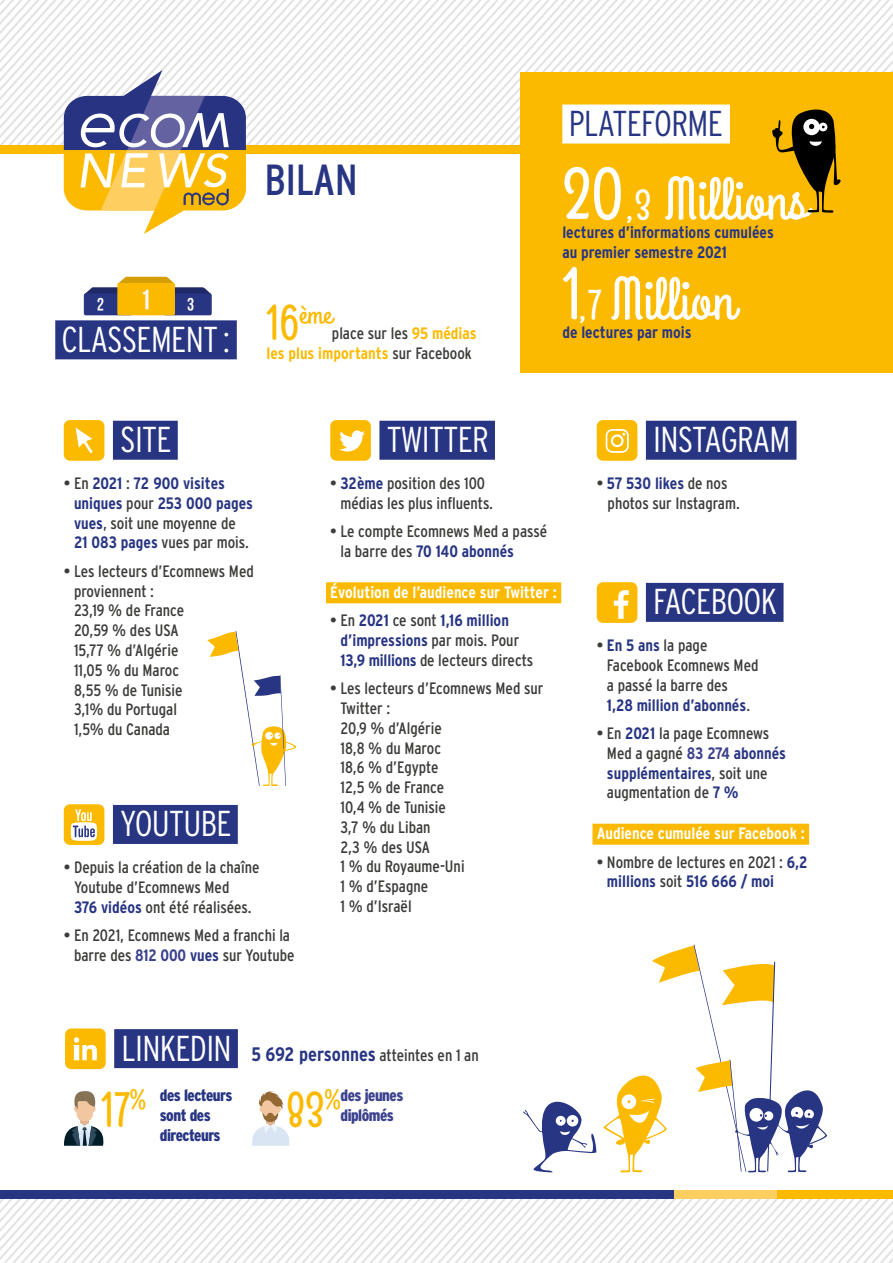
<style>
.page{position:relative;width:893px;height:1263px;background:#fff}
.page>*{position:absolute;margin:0;border:0;box-sizing:border-box;transform-origin:0 0}
.t1{font:60px "Grand Hotel";color:#fff}
.t2{font:condensed 43.5px "Interstate";letter-spacing:-.01em;color:#283583}
.t3{font:300 condensed 36px "Interstate";letter-spacing:-.02em;color:#fff}
.t4{font:300 condensed 36px "Interstate";letter-spacing:-.02em;color:#283583}
.t5{font:condensed 16.5px/19.8px "Interstate";color:#3c3c3b}
.t6{font:700 condensed 16.5px/19.8px "Interstate";color:#283583}
.t7{font:700 condensed 16.5px "Interstate";color:#fff}
.t8{font:700 condensed 16.5px/19.8px "Interstate";color:#fbba00;text-align:right}
.t9{font:16.5px "Interstate Condensed";color:#3c3c3b}
.t10{font:900 16.5px/19.8px "Interstate Condensed";letter-spacing:-.03em;color:#283583}
.t11{font:900 16.5px/19.8px "Interstate Condensed";letter-spacing:-.03em;color:#3d428d}
.s1{font-weight:400;color:#3c3c3b}
.s2{font-size:73.2px}
.s3{font-size:42.75px}
.s4{font-weight:700;color:#283583}
.s5{font-weight:700;color:#3d428d}
.s6{font-family:"Interstate";font-weight:300;font-stretch:condensed;font-size:36px;color:#fff}
.s7{font-weight:700;font-size:19.5px;color:#283583}
.s8{font-family:"Grand Hotel";font-weight:400;font-size:49.5px;color:#fbba00}
.s9{font-family:"Grand Hotel";font-weight:400;font-size:28.8px;color:#fbba00}
</style>
<div class="page">
<svg style="left:440px;top:0;width:9px;height:146px"></svg>
<svg style="left:423px;top:0;width:9px;height:146px"></svg>
<svg style="left:406px;top:0;width:9px;height:146px"></svg>
<svg style="left:389px;top:0;width:9px;height:146px"></svg>
<svg style="left:381px;top:0;width:8px;height:146px"></svg>
<svg style="left:372px;top:0;width:9px;height:146px"></svg>
<svg style="left:364px;top:0;width:8px;height:146px"></svg>
<svg style="left:355px;top:0;width:9px;height:146px"></svg>
<svg style="left:347px;top:0;width:8px;height:146px"></svg>
<svg style="left:338px;top:0;width:9px;height:146px"></svg>
<svg style="left:330px;top:0;width:8px;height:146px"></svg>
<svg style="left:321px;top:0;width:9px;height:146px"></svg>
<svg style="left:313px;top:0;width:8px;height:146px"></svg>
<svg style="left:304px;top:0;width:9px;height:146px"></svg>
<div style="left:0;top:146px;width:674px;height:8px;background:#fbba00"></div>
<div style="left:521px;top:72px;width:372px;height:301px;background:#fbba00"></div>
<div style="left:562px;top:105px;width:168px;height:39px;background:#fff"></div>
<svg style="left:0;top:0;width:304px;height:234px"></svg>
<div style="left:55px;top:320px;width:182px;height:39px;background:#283583"></div>
<div style="left:163px;top:293px;width:49px;height:22px;background:#283583;border-radius:2px"></div>
<div style="left:84px;top:293px;width:48px;height:22px;background:#283583;border-radius:2px"></div>
<div style="left:117px;top:283px;width:58px;height:32px;background:#fbba00;border-radius:2px"></div>
<svg style="left:84px;top:277px;width:127px;height:34px"></svg>
<div style="left:113px;top:421px;width:65px;height:39px;background:#283583"></div>
<div style="left:113px;top:805px;width:125px;height:39px;background:#283583"></div>
<div style="left:64px;top:420px;width:40px;height:41px;background:#fbba00;border-radius:6px"></div>
<svg style="left:76px;top:428px;width:17px;height:25px"></svg>
<svg style="left:64px;top:804px;width:40px;height:41px"></svg>
<div style="left:379px;top:421px;width:116px;height:39px;background:#283583"></div>
<div style="left:326px;top:582px;width:235px;height:21px;background:#fbba00"></div>
<div style="left:330px;top:420px;width:41px;height:41px;background:#fbba00;border-radius:6px"></div>
<svg style="left:339px;top:430px;width:26px;height:22px"></svg>
<div style="left:646px;top:421px;width:150px;height:39px;background:#283583"></div>
<div style="left:646px;top:583px;width:137px;height:39px;background:#283583"></div>
<div style="left:592px;top:824px;width:217px;height:21px;background:#fbba00"></div>
<div style="left:597px;top:420px;width:40px;height:41px;background:#fbba00;border-radius:6px"></div>
<svg style="left:606px;top:429px;width:23px;height:24px"></svg>
<div style="left:597px;top:582px;width:40px;height:41px;background:#fbba00;border-radius:6px"></div>
<svg style="left:614px;top:590px;width:15px;height:29px"></svg>
<svg style="left:0;top:1199px;width:893px;height:64px"></svg>
<div style="left:0;top:1191px;width:674px;height:8px;background:#283583"></div>
<div style="left:674px;top:1191px;width:104px;height:8px;background:#fece61"></div>
<div style="left:778px;top:1191px;width:115px;height:8px;background:#fbba00"></div>
<svg style="left:207px;top:631px;width:90px;height:155px"></svg>
<svg style="left:523px;top:944px;width:304px;height:229px"></svg>
<svg style="left:589px;top:0;width:304px;height:213px"></svg>
<div style="left:81px;top:1115px;width:8px;height:11px;background:#e0b18d"></div>
<div style="left:76px;top:1095px;width:17px;height:26px;background:#f1c6a0;border-radius:50%"></div>
<svg style="left:74px;top:1091px;width:22px;height:22px"></svg>
<svg style="left:64px;top:1123px;width:40px;height:23px"></svg>
<svg style="left:252px;top:1091px;width:37px;height:55px"></svg>
<div style="left:114px;top:1029px;width:124px;height:39px;background:#283583"></div>
<div style="left:65px;top:1028px;width:41px;height:41px;background:#fbba00;border-radius:6px"></div>
<svg style="left:74px;top:1037px;width:23px;height:23px"></svg>
<h2 class="t2" style="left:264px;top:155px;width:95px">BILAN</h2>
<h3 class="t3" style="left:62px;top:319px;width:272px">CLASSEMENT : <sup>16</sup><sup>ème</sup></h3>
<p class="t8" style="left:266px;top:323px;width:212px"><span class="s1">place sur les</span> 95 médias<br>les plus importants <span class="s1">sur Facebook</span></p>
<h3 class="t4" style="left:569px;top:104px;width:156px">PLATEFORME</h3>
<h1 class="t1" style="left:562px;top:161px;width:247px"><span class="s2">20</span><span class="s3">,3</span> Millions</h1>
<p class="t6" style="left:562px;top:222px;width:213px">lectures d’informations cumulées au premier semestre 2021</p>
<h1 class="t1" style="left:562px;top:261px;width:174px"><span class="s2">1</span><span class="s3">,7</span> Million</h1>
<p class="t6" style="left:562px;top:322px;width:131px">de lectures par mois</p>
<h3 class="t3" style="left:120px;top:419px;width:53px">SITE</h3>
<p class="t6" style="left:74px;top:473px;width:180px;text-indent:-10px"><span class="s1">• En</span> 2021 <span class="s1">:</span> 72 900 visites uniques <span class="s1">pour</span> 253 000 pages vues<span class="s1">, soit une moyenne de<br></span>21 083 pages <span class="s1">vues par mois.</span></p>
<p class="t5" style="left:74px;top:561px;width:181px;text-indent:-10px">• Les lecteurs d’Ecomnews Med proviennent :<br>23,19 % de France<br>20,59 % des USA<br>15,77 % d’Algérie<br>11,05 % du Maroc<br>8,55 % de Tunisie<br>3,1% du Portugal<br>1,5% du Canada</p>
<h3 class="t3" style="left:120px;top:803px;width:113px">YOUTUBE</h3>
<p class="t5" style="left:74px;top:857px;width:187px;text-indent:-10px">• Depuis la création de la chaîne<br>Youtube d’Ecomnews Med<br><span class="s4">376 vidéos</span> ont été réalisées.</p>
<p class="t5" style="left:64px;top:925px;width:232px;text-align:right">• En 2021, Ecomnews Med a franchi la barre des <span class="s5">812 000</span> <span class="s4">vues</span> sur Youtube</p>
<h3 class="t3" style="left:387px;top:419px;width:104px">TWITTER</h3>
<p class="t5" style="left:340px;top:473px;width:154px;text-indent:-10px">• <span class="s4">32ème</span> position des 100 médias les plus influents.</p>
<p class="t5" style="left:340px;top:521px;width:208px;text-indent:-10px">• Le compte Ecomnews Med a passé la barre des <span class="s4">70 140 abonnés</span></p>
<p class="t7" style="left:330px;top:583px;width:228px">Évolution de l’audience sur Twitter :</p>
<p class="t6" style="left:340px;top:610px;width:194px;text-indent:-10px"><span class="s1">• En</span> 2021 <span class="s1">ce sont</span> 1,16 million d’impressions <span class="s1">par mois. Pour<br></span>13,9 millions <span class="s1">de lecteurs directs</span></p>
<p class="t5" style="left:340px;top:678px;width:204px;text-indent:-10px">• Les lecteurs d’Ecomnews Med sur<br>Twitter :<br>20,9 % d’Algérie<br>18,8 % du Maroc<br>18,6 % d’Egypte<br>12,5 % de France<br>10,4 % de Tunisie<br>3,7 % du Liban<br>2,3 % des USA<br>1 % du Royaume-Uni<br>1 % d’Espagne<br>1 % d’Israël</p>
<p class="t9" style="left:121px;top:1045px;width:359px"><span class="s6">LINKEDIN</span> <span class="s7">5 692 personnes</span> atteintes en 1 an</p>
<p class="t10" style="left:160px;top:1085px;width:74px;text-indent:-59px"><span class="s8">17</span><span class="s9">%</span> des lecteurs sont des directeurs</p>
<p class="t11" style="left:340px;top:1085px;width:64px;text-indent:-54px"><span class="s8">83</span><span class="s9">%</span>des jeunes diplômés</p>
<h3 class="t3" style="left:653px;top:419px;width:139px">INSTAGRAM</h3>
<p class="t5" style="left:608px;top:473px;width:134px;text-indent:-11px">• <span class="s4">57 530 likes</span> de nos photos sur Instagram.</p>
<h3 class="t3" style="left:653px;top:581px;width:126px">FACEBOOK</h3>
<p class="t5" style="left:607px;top:635px;width:153px;text-indent:-10px">• <span class="s4">En 5 ans</span> la page<br>Facebook Ecomnews Med a passé la barre des<br><span class="s4">1,28 million d’abonnés</span>.</p>
<p class="t5" style="left:607px;top:723px;width:181px;text-indent:-10px">• En <span class="s4">2021</span> la page Ecomnews<br>Med a gagné <span class="s5">83 274</span> <span class="s4">abonnés supplémentaires</span>, soit une augmentation de <span class="s4">7 %</span></p>
<p class="t7" style="left:597px;top:824px;width:210px">Audience cumulée sur Facebook :</p>
<p class="t5" style="left:607px;top:852px;width:202px;text-indent:-10px">• Nombre de lectures en 2021 : <span class="s4">6,2 millions</span> soit <span class="s4">516 666 / moi</span></p>
</div>
